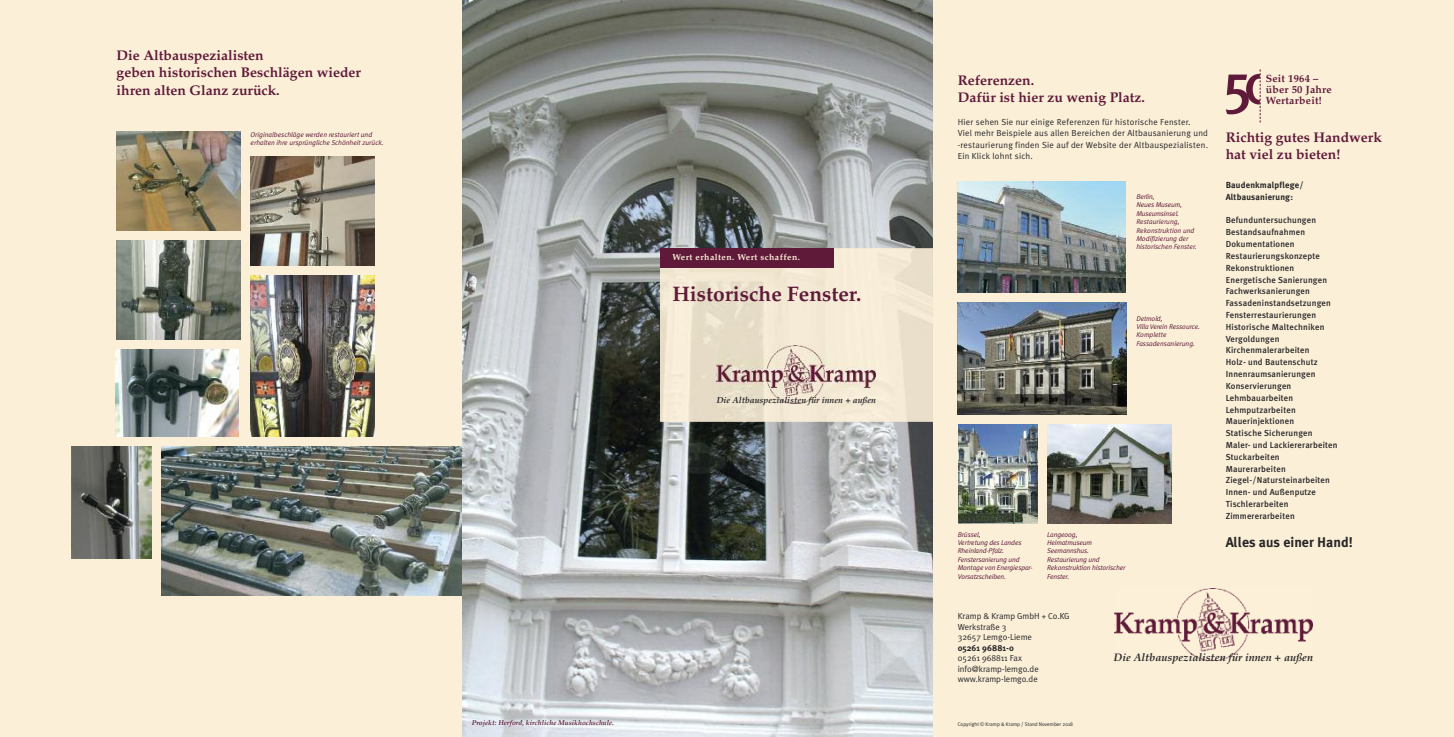
<style>
.page{position:relative;width:1454px;height:737px;background:#fff}
.page>*{position:absolute;margin:0;border:0;box-sizing:border-box;transform-origin:0 0}
.t1{font:700 21px "Palatino";color:#5f1a39}
.t2{font:700 14px/17.5px "Palatino";color:#5f1a39}
.t3{font:700 14px "Meta Plus";color:#272627}
.t4{font:italic 700 10.94px "Palatino";color:#272627}
.t5{font:700 10.5px/11.4px "Palatino";letter-spacing:.025em;color:#5f1a39}
.t6{font:500 8.75px/11.8px "Meta Plus";letter-spacing:.02em;color:#272627}
.t7{font:8.75px/11.4px "Meta Plus Normal";letter-spacing:.025em;color:#272627}
.t8{font:8.75px/10.5px "Meta Plus Normal";color:#272627}
.t9{font:italic 700 8.75px "Palatino";color:#272627}
.t10{font:700 8.75px/11.8px "Meta Plus";letter-spacing:.02em;color:#272627}
.t11{font:700 8.75px "Palatino";letter-spacing:.05em;color:#fbefd8}
.t12{font:700 8.75px "Meta Plus";color:#272627}
.t13{font:italic 7px/8.4px "Meta Plus Normal";letter-spacing:-.015em;color:#5f1a39}
.t14{font:italic 700 7px "Palatino";color:#5f1a39}
.t15{font:5.25px "Meta Plus Normal";color:#272627}
</style>
<div class="page">
<div style="left:933px;top:0;width:520px;height:737px;background:#fbefd8"></div>
<img style="left:461px;top:0;width:472px;height:737px">
<div style="left:0;top:0;width:461px;height:737px;background:#fbefd8"></div>
<img style="left:660px;top:248px;width:273px;height:174px">
<div style="left:660px;top:248px;width:173px;height:20px;background:#5f1a39"></div>
<img style="left:717px;top:345px;width:158px;height:58px">
<img style="left:1114px;top:588px;width:198px;height:72px">
<img style="left:957px;top:181px;width:169px;height:111px">
<img style="left:957px;top:303px;width:169px;height:111px">
<img style="left:1047px;top:424px;width:124px;height:99px">
<img style="left:958px;top:424px;width:79px;height:99px">
<svg style="left:1225px;top:69px;width:35px;height:53px"></svg>
<img style="left:116px;top:350px;width:122px;height:87px">
<img style="left:72px;top:446px;width:79px;height:112px">
<img style="left:117px;top:131px;width:124px;height:100px">
<img style="left:251px;top:156px;width:123px;height:109px">
<img style="left:251px;top:275px;width:124px;height:162px">
<img style="left:117px;top:241px;width:124px;height:99px">
<img style="left:161px;top:446px;width:300px;height:149px">
<h2 class="t2" style="left:117px;top:48px;width:246px">Die Altbauspezialisten<br>geben historischen Beschlägen wieder ihren alten Glanz zurück.</h2>
<p class="t13" style="left:251px;top:130px;width:135px">Originalbeschläge werden restauriert und erhalten ihre ursprüngliche Schönheit zurück.</p>
<p class="t11" style="left:672px;top:254px;width:129px">Wert erhalten. Wert schaffen.</p>
<h1 class="t1" style="left:672px;top:285px;width:190px">Historische Fenster.</h1>
<p class="t9" style="left:717px;top:397px;width:161px">Die Altbauspezialisten für innen + außen</p>
<p class="t14" style="left:472px;top:719px;width:144px">Projekt: Herford, kirchliche Musikhochschule.</p>
<h2 class="t2" style="left:957px;top:73px;width:189px">Referenzen.<br>Dafür ist hier zu wenig Platz.</h2>
<p class="t7" style="left:957px;top:116px;width:252px">Hier sehen Sie nur einige Referenzen für historische Fenster.<br>Viel mehr Beispiele aus allen Bereichen der Altbausanierung und -restaurierung finden Sie auf der Website der Altbauspezialisten.<br>Ein Klick lohnt sich.</p>
<p class="t13" style="left:1136px;top:192px;width:62px">Berlin,<br>Neues Museum,<br>Museumsinsel.<br>Restaurierung,<br>Rekonstruktion und<br>Modifizierung der historischen Fenster.</p>
<p class="t13" style="left:1136px;top:314px;width:65px">Detmold,<br>Villa Verein Ressource.<br>Komplette<br>Fassadensanierung.</p>
<p class="t13" style="left:957px;top:530px;width:76px">Brüssel,<br>Vertretung des Landes<br>Rheinland-Pfalz.<br>Fenstersanierung und<br>Montage von Energiespar-<br>Vorsatzscheiben.</p>
<p class="t13" style="left:1047px;top:530px;width:80px">Langeoog,<br>Heimatmuseum<br>Seemannshus.<br>Restaurierung und<br>Rekonstruktion historischer<br>Fenster.</p>
<p class="t5" style="left:1265px;top:74px;width:68px">Seit 1964 – über 50 Jahre<br>Wertarbeit!</p>
<h2 class="t2" style="left:1225px;top:130px;width:158px">Richtig gutes Handwerk hat viel zu bieten!</h2>
<p class="t10" style="left:1225px;top:179px;width:79px">Baudenkmalpflege/<br>Altbausanierung:</p>
<p class="t6" style="left:1225px;top:214px;width:113px">Befunduntersuchungen<br>Bestandsaufnahmen<br>Dokumentationen<br>Restaurierungskonzepte<br>Rekonstruktionen<br>Energetische Sanierungen<br>Fachwerksanierungen<br>Fassadeninstandsetzungen<br>Fensterrestaurierungen<br>Historische Maltechniken<br>Vergoldungen<br>Kirchenmalerarbeiten<br>Holz- und Bautenschutz<br>Innenraumsanierungen<br>Konservierungen<br>Lehmbauarbeiten<br>Lehmputzarbeiten<br>Mauerinjektionen<br>Statische Sicherungen<br>Maler- und Lackiererarbeiten<br>Stuckarbeiten<br>Maurerarbeiten<br>Ziegel-/Natursteinarbeiten<br>Innen- und Außenputze<br>Tischlerarbeiten<br>Zimmererarbeiten</p>
<h2 class="t3" style="left:1225px;top:533px;width:129px">Alles aus einer Hand!</h2>
<p class="t8" style="left:957px;top:611px;width:113px">Kramp &amp; Kramp GmbH + Co.KG<br>Werkstraße 3<br>32657 Lemgo-Lieme</p>
<p class="t12" style="left:957px;top:642px;width:58px">05261 96881-0</p>
<p class="t8" style="left:957px;top:653px;width:83px">05261 968811 Fax info@kramp-lemgo.de www.kramp-lemgo.de</p>
<p class="t4" style="left:1114px;top:653px;width:201px">Die Altbauspezialisten für innen + außen</p>
<p class="t15" style="left:957px;top:721px;width:117px">Copyright © Kramp &amp; Kramp / Stand November 2018</p>
</div>
